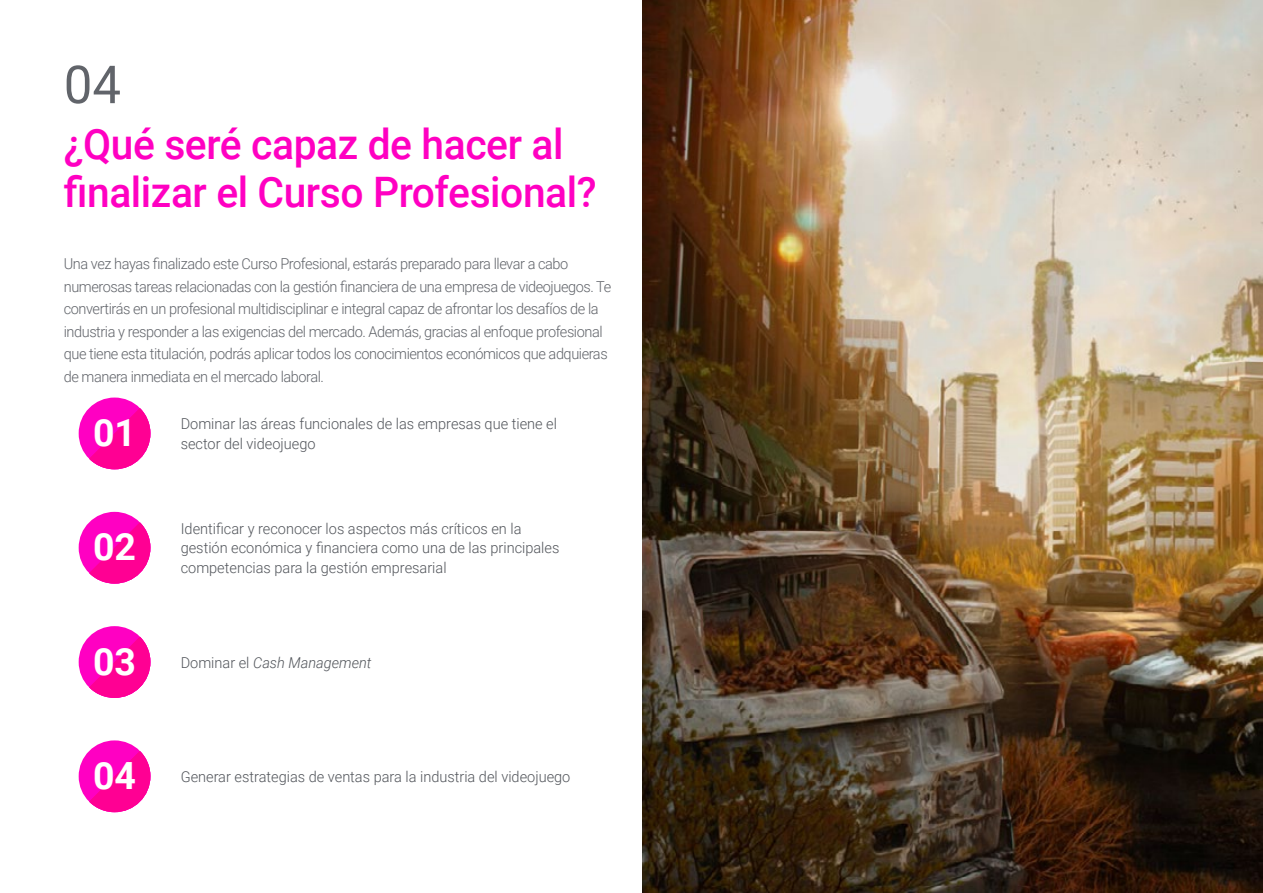
<style>
.page{position:relative;width:1263px;height:893px;background:#fff}
.page>*{position:absolute;margin:0;border:0;box-sizing:border-box;transform-origin:0 0}
.t1{font:52.5px "Roboto";color:#61646a}
.t2{font:500 42px/48px "Roboto";letter-spacing:-.01em;color:#ff00c2}
.t3{font:700 37.5px "Roboto";color:#fff}
.t4{font:300 15px/22.5px "Roboto";letter-spacing:-.03em;color:#61646a}
.t5{font:300 15px/19.5px "Roboto";color:#52555b}
.t6{font:italic 300 15px "Roboto";color:#52555b}
.s1{font-style:normal}
</style>
<div class="page">
<div style="left:79px;top:512px;width:71px;height:72px;background:#ff00c2;border-radius:50%"></div>
<svg style="left:89px;top:522px;width:61px;height:62px"></svg>
<div style="left:79px;top:740px;width:71px;height:72px;background:#ff00c2;border-radius:50%"></div>
<svg style="left:89px;top:751px;width:61px;height:61px"></svg>
<div style="left:79px;top:626px;width:71px;height:72px;background:#ff00c2;border-radius:50%"></div>
<svg style="left:89px;top:637px;width:61px;height:61px"></svg>
<div style="left:79px;top:398px;width:71px;height:71px;background:#ff00c2;border-radius:50%"></div>
<svg style="left:89px;top:408px;width:61px;height:61px"></svg>
<img style="left:642px;top:0;width:621px;height:893px">
<h1 class="t1" style="left:64px;top:48px;width:59px">04</h1>
<h2 class="t2" style="left:64px;top:119px;width:534px">¿Qué seré capaz de hacer al finalizar el Curso Profesional?</h2>
<p class="t4" style="left:64px;top:252px;width:549px">Una vez hayas finalizado este Curso Profesional, estarás preparado para llevar a cabo numerosas tareas relacionadas con la gestión financiera de una empresa de videojuegos. Te convertirás en un profesional multidisciplinar e integral capaz de afrontar los desafíos de la industria y responder a las exigencias del mercado. Además, gracias al enfoque profesional que tiene esta titulación, podrás aplicar todos los conocimientos económicos que adquieras de manera inmediata en el mercado laboral.</p>
<h3 class="t3" style="left:93px;top:407px;width:45px">01</h3>
<p class="t5" style="left:181px;top:414px;width:378px">Dominar las áreas funcionales de las empresas que tiene el</p>
<p class="t5" style="left:181px;top:433px;width:136px">sector del videojuego</p>
<h3 class="t3" style="left:93px;top:521px;width:45px">02</h3>
<p class="t5" style="left:181px;top:518px;width:380px">Identificar y reconocer los aspectos más críticos en la gestión económica y financiera como una de las principales competencias para la gestión empresarial</p>
<h3 class="t3" style="left:93px;top:635px;width:45px">03</h3>
<p class="t6" style="left:181px;top:652px;width:192px"><span class="s1">Dominar el</span> Cash Management</p>
<h3 class="t3" style="left:93px;top:749px;width:45px">04</h3>
<p class="t5" style="left:181px;top:766px;width:391px">Generar estrategias de ventas para la industria del videojuego</p>
</div>
